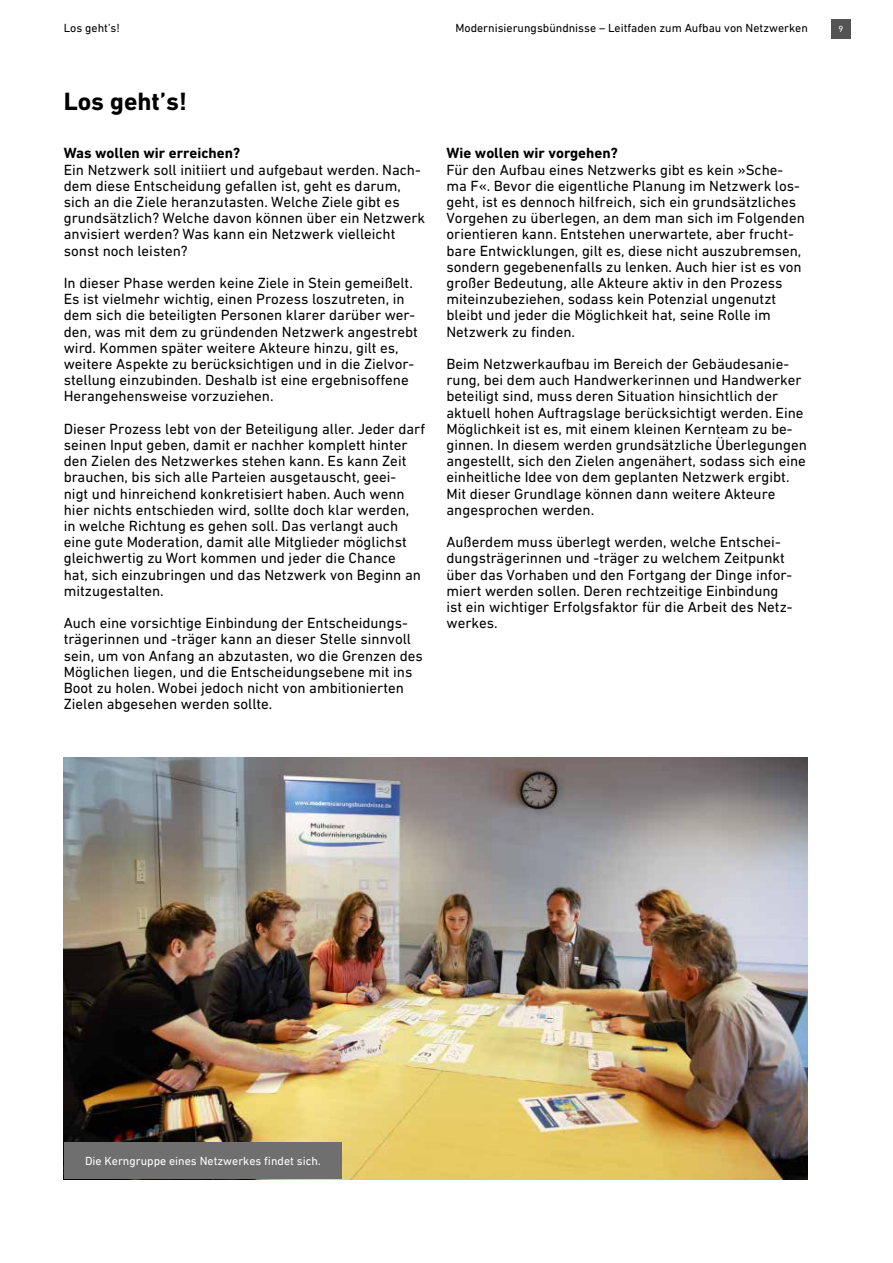
<style>
.page{position:relative;width:893px;height:1263px;background:#fff}
.page>*{position:absolute;margin:0;border:0;box-sizing:border-box;transform-origin:0 0}
.Überschrift_17pt_sch{font:700 25.5px "DIN Next W1 G";color:#000}
.Text_10pt_schwarz{font:15px/16.2px "DIN Next W1 G";color:#000}
.Überschrift_10pt_sch{font:700 15px "DIN Next W1 G";color:#000}
.t1{font:12px "DIN Next W1 G";color:#000}
.t2{font:12px "DIN Next W1 G";color:#fff}
.t3{font:9px "DIN Next W1 G";color:#fff}
</style>
<div class="page">
<img style="left:64px;top:758px;width:744px;height:421px">
<div style="left:64px;top:1143px;width:278px;height:36px;background:#706f6f"></div>
<div style="left:831px;top:19px;width:19px;height:20px;background:#555454"></div>
<p class="t1" style="left:64px;top:21px;width:58px">Los geht’s!</p>
<p class="t1" style="left:455px;top:21px;width:354px">Modernisierungsbündnisse – Leitfaden zum Aufbau von Netzwerken</p>
<p class="t3" style="left:838px;top:24px;width:6px">9</p>
<p class="Überschrift_17pt_sch" style="left:64px;top:86px;width:125px">Los geht’s!</p>
<h1 class="Überschrift_10pt_sch" style="left:64px;top:144px;width:178px">Was wollen wir erreichen?</h1>
<p class="Text_10pt_schwarz" style="left:64px;top:161px;width:363px">Ein Netzwerk soll initiiert und aufgebaut werden. Nach&shy;dem diese Entscheidung gefallen ist, geht es darum, sich an die Ziele heranzutasten. Welche Ziele gibt es grundsätzlich? Welche davon können über ein Netzwerk anvisiert werden? Was kann ein Netzwerk vielleicht sonst noch leisten?</p>
<p class="Text_10pt_schwarz" style="left:64px;top:275px;width:356px">In dieser Phase werden keine Ziele in Stein gemeißelt.<br>Es ist vielmehr wichtig, einen Prozess loszutreten, in dem sich die beteiligten Personen klarer darüber wer&shy;den, was mit dem zu gründenden Netzwerk angestrebt wird. Kommen später weitere Akteure hinzu, gilt es, weitere Aspekte zu berücksichtigen und in die Zielvor&shy;stellung einzubinden. Deshalb ist eine ergebnisoffene Herangehensweise vorzuziehen.</p>
<p class="Text_10pt_schwarz" style="left:64px;top:420px;width:363px">Dieser Prozess lebt von der Beteiligung aller. Jeder darf seinen Input geben, damit er nachher komplett hinter den Zielen des Netzwerkes stehen kann. Es kann Zeit brauchen, bis sich alle Parteien ausgetauscht, geei-<br>nigt und hinreichend konkretisiert haben. Auch wenn hier nichts entschieden wird, sollte doch klar werden,<br>in welche Richtung es gehen soll. Das verlangt auch eine gute Moderation, damit alle Mitglieder möglichst gleichwertig zu Wort kommen und jeder die Chance<br>hat, sich einzubringen und das Netzwerk von Beginn an mitzugestalten.</p>
<p class="Text_10pt_schwarz" style="left:64px;top:615px;width:361px">Auch eine vorsichtige Einbindung der Entscheidungs&shy;trägerinnen und -träger kann an dieser Stelle sinnvoll sein, um von Anfang an abzutasten, wo die Grenzen des Möglichen liegen, und die Entscheidungsebene mit ins Boot zu holen. Wobei jedoch nicht von ambitionierten Zielen abgesehen werden sollte.</p>
<h1 class="Überschrift_10pt_sch" style="left:446px;top:144px;width:173px">Wie wollen wir vorgehen?</h1>
<p class="Text_10pt_schwarz" style="left:446px;top:161px;width:360px">Für den Aufbau eines Netzwerks gibt es kein »Sche&shy;ma F«. Bevor die eigentliche Planung im Netzwerk los&shy;geht, ist es dennoch hilfreich, sich ein grundsätzliches Vorgehen zu überlegen, an dem man sich im Folgenden orientieren kann. Entstehen unerwartete, aber frucht&shy;bare Entwicklungen, gilt es, diese nicht auszubremsen, sondern gegebenenfalls zu lenken. Auch hier ist es von großer Bedeutung, alle Akteure aktiv in den Prozess miteinzubeziehen, sodass kein Potenzial ungenutzt bleibt und jeder die Möglichkeit hat, seine Rolle im Netzwerk zu finden.</p>
<p class="Text_10pt_schwarz" style="left:446px;top:356px;width:362px">Beim Netzwerkaufbau im Bereich der Gebäudesanie&shy;rung, bei dem auch Handwerkerinnen und Handwerker beteiligt sind, muss deren Situation hinsichtlich der aktuell hohen Auftragslage berücksichtigt werden. Eine Möglichkeit ist es, mit einem kleinen Kernteam zu be&shy;ginnen. In diesem werden grundsätzliche Überlegungen angestellt, sich den Zielen angenähert, sodass sich eine einheitliche Idee von dem geplanten Netzwerk ergibt.<br>Mit dieser Grundlage können dann weitere Akteure angesprochen werden.</p>
<p class="Text_10pt_schwarz" style="left:446px;top:534px;width:347px">Außerdem muss überlegt werden, welche Entschei&shy;dungsträgerinnen und -träger zu welchem Zeitpunkt über das Vorhaben und den Fortgang der Dinge infor&shy;miert werden sollen. Deren rechtzeitige Einbindung ist ein wichtiger Erfolgsfaktor für die Arbeit des Netz&shy;werkes.</p>
<p class="t2" style="left:85px;top:1154px;width:237px">Die Kerngruppe eines Netzwerkes findet sich.</p>
</div>
